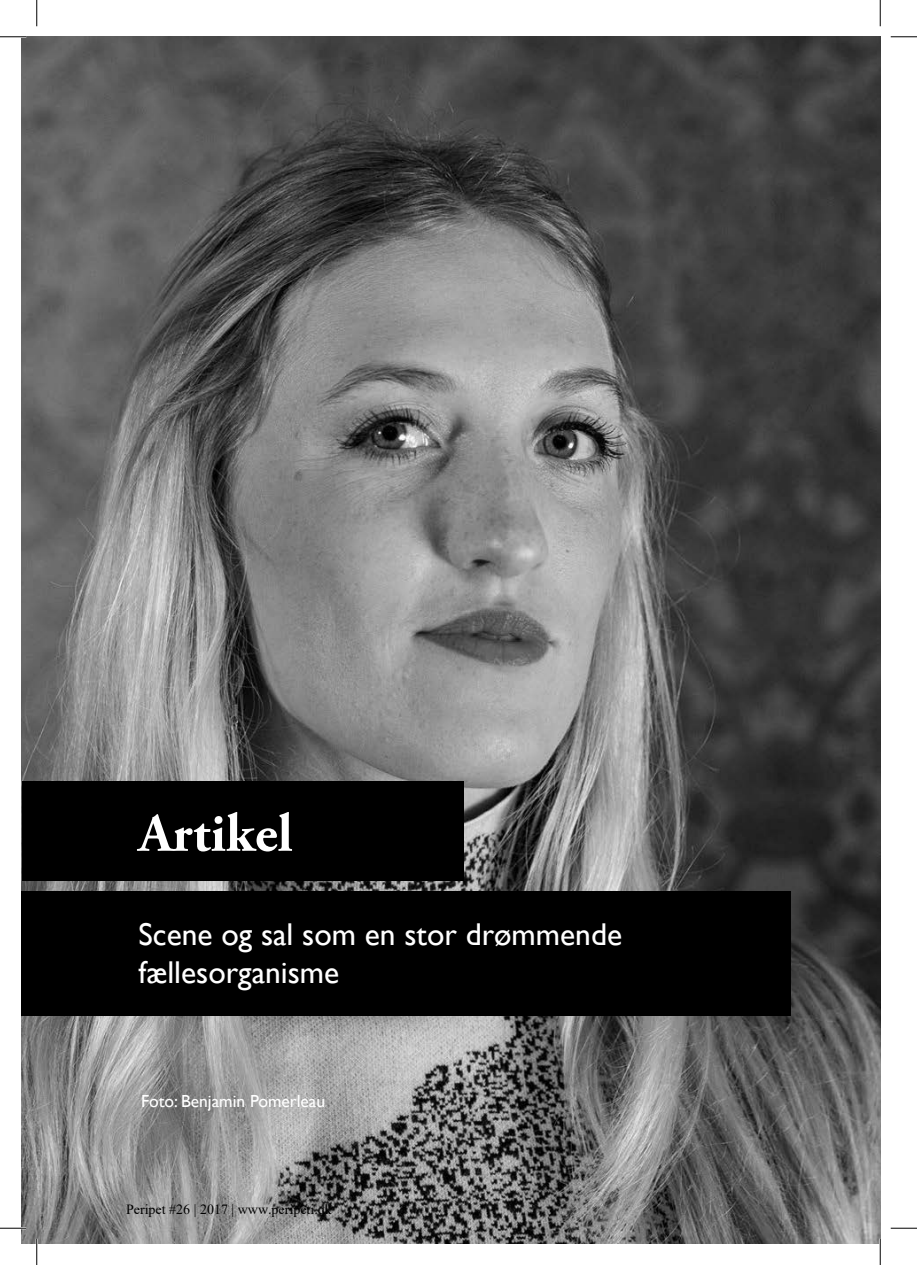
<style>
.page{position:relative;width:917px;height:1265px;background:#fff}
.page>*{position:absolute;margin:0;border:0;box-sizing:border-box;transform-origin:0 0}
.t1{font:700 54.25px "Adobe Garamond Pro";color:#fff}
.t2{font:31.5px/37.8px "Gill Sans";color:#fff}
.t3{font:17.5px "Gill Sans";color:#fff}
.t4{font:14px "Times New Roman";color:#000}
</style>
<div class="page">
<img style="left:22px;top:37px;width:858px;height:1205px">
<div style="left:22px;top:781px;width:442px;height:99px;background:#000"></div>
<div style="left:22px;top:891px;width:769px;height:124px;background:#000"></div>
<hr style="left:0;top:36px;width:26px;height:2px;background:#fff">
<hr style="left:0;top:1226px;width:26px;height:2px;background:#fff">
<hr style="left:36px;top:1238px;width:2px;height:26px;background:#fff">
<hr style="left:879px;top:1238px;width:2px;height:26px;background:#fff">
<svg style="left:0;top:36px;width:26px;height:1px"></svg>
<svg style="left:891px;top:36px;width:26px;height:1px"></svg>
<svg style="left:0;top:1227px;width:26px;height:1px"></svg>
<svg style="left:891px;top:1227px;width:26px;height:1px"></svg>
<svg style="left:36px;top:0;width:1px;height:26px"></svg>
<svg style="left:36px;top:1238px;width:1px;height:26px"></svg>
<svg style="left:880px;top:0;width:1px;height:26px"></svg>
<svg style="left:880px;top:1238px;width:1px;height:26px"></svg>
<h1 class="t1" style="left:138px;top:801px;width:156px">Artikel</h1>
<p class="t2" style="left:138px;top:915px;width:485px">Scene og sal som en stor drømmende fællesorganisme</p>
<p class="t3" style="left:141px;top:1090px;width:185px">Foto: Benjamin Pomerleau</p>
<p class="t4" style="left:126px;top:1199px;width:207px">Peripet #26 | 2017 | www.peripeti.dk</p>
</div>
